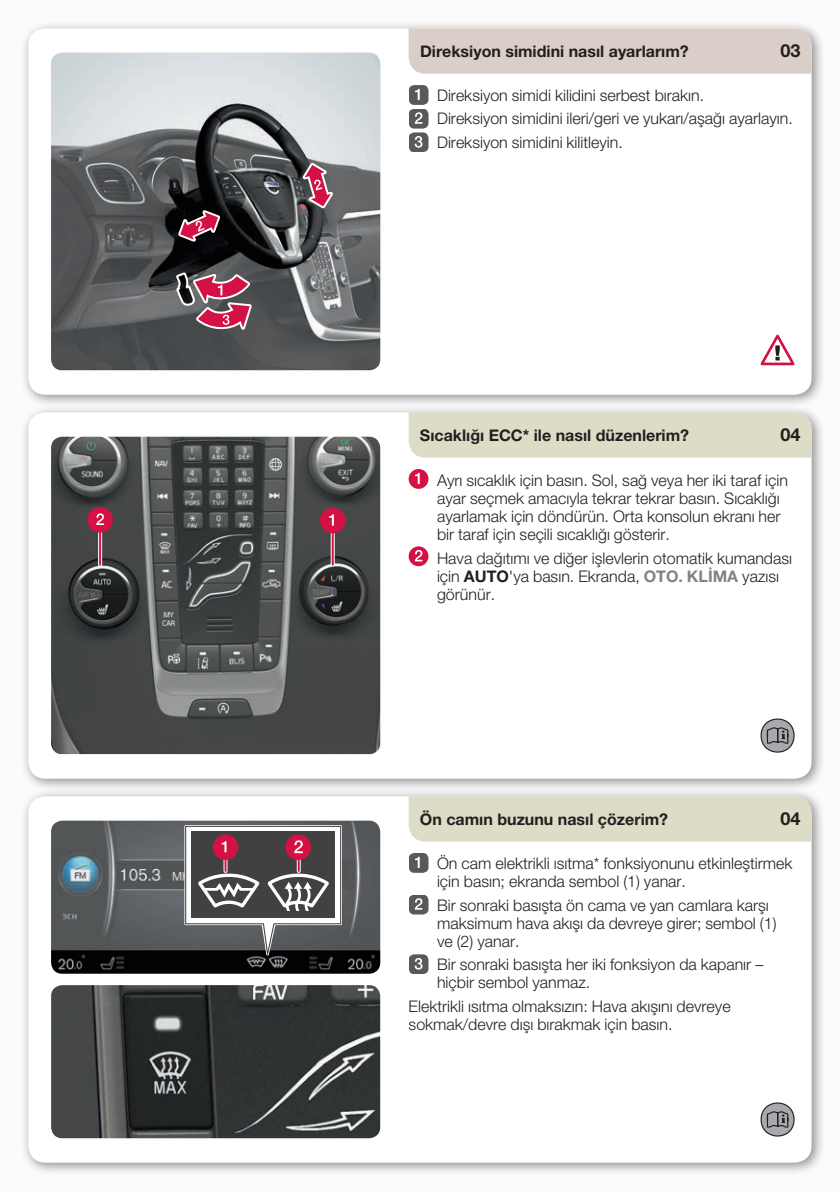
<style>
.page{position:relative;width:840px;height:1191px;background:#fff}
.page>*{position:absolute;margin:0;border:0;box-sizing:border-box;transform-origin:0 0}
.t1{font:700 18px "Helvetica Neue ECG";color:#231f20}
.t2{font:300 16px/18px "Helvetica Neue ECG";color:#231f20}
.t3{font:700 16px "Helvetica Neue ECG";color:#231f20}
.s1{font-weight:700}
.s2{font-weight:700;color:#808285}
</style>
<div class="page">
<div style="left:0;top:0;width:839px;height:1191px;background:#fbfbfc"></div>
<div style="left:20px;top:20px;width:805px;height:389px;background:#231f20;opacity:.5"></div>
<div style="left:28px;top:28px;width:783px;height:367px;background:#fff;border-radius:17px"></div>
<div style="left:20px;top:404px;width:805px;height:388px;background:#231f20;opacity:.5"></div>
<div style="left:28px;top:412px;width:783px;height:366px;background:#fff;border-radius:17px"></div>
<div style="left:20px;top:788px;width:805px;height:388px;background:#231f20;opacity:.5"></div>
<div style="left:28px;top:796px;width:783px;height:366px;background:#fff;border-radius:17px"></div>
<div style="left:408px;top:412px;width:403px;height:46px;background:#dddcc6"></div>
<img style="left:51px;top:437px;width:329px;height:317px">
<svg style="left:98px;top:532px;width:4px;height:32px"></svg>
<hr style="left:99px;top:520px;width:2px;height:44px;background:#d41145">
<div style="left:87px;top:507px;width:26px;height:25px;background:#d41145;border-radius:50%"></div>
<svg style="left:96px;top:513px;width:8px;height:12px"></svg>
<svg style="left:330px;top:533px;width:4px;height:31px"></svg>
<hr style="left:331px;top:520px;width:2px;height:44px;background:#d41145">
<div style="left:320px;top:508px;width:25px;height:25px;background:#d41145;border-radius:50%"></div>
<svg style="left:329px;top:514px;width:5px;height:11px"></svg>
<div style="left:408px;top:796px;width:403px;height:45px;background:#dddcc6"></div>
<img style="left:51px;top:985px;width:329px;height:153px">
<img style="left:51px;top:820px;width:329px;height:153px">
<svg style="left:183px;top:823px;width:160px;height:145px"></svg>
<img style="left:51px;top:53px;width:329px;height:317px">
<svg style="left:175px;top:205px;width:48px;height:42px;background:#522935"></svg>
<svg style="left:296px;top:159px;width:43px;height:53px;background:#87616c"></svg>
<svg style="left:176px;top:270px;width:79px;height:70px;background:#875967"></svg>
<div style="left:408px;top:28px;width:403px;height:46px;background:#dacfc8"></div>
<svg style="left:760px;top:718px;width:34px;height:34px"></svg>
<div style="left:408px;top:469px;width:20px;height:20px;background:#d41145;border-radius:50%"></div>
<svg style="left:415px;top:473px;width:4px;height:11px"></svg>
<svg style="left:408px;top:546px;width:20px;height:20px"></svg>
<svg style="left:414px;top:550px;width:8px;height:11px"></svg>
<svg style="left:409px;top:853px;width:19px;height:20px"></svg>
<svg style="left:409px;top:895px;width:19px;height:19px"></svg>
<svg style="left:409px;top:954px;width:19px;height:20px"></svg>
<svg style="left:760px;top:1102px;width:34px;height:34px"></svg>
<svg style="left:760px;top:334px;width:34px;height:31px"></svg>
<svg style="left:409px;top:85px;width:19px;height:67px"></svg>
<p class="t1" style="left:780px;top:40px;width:22px">03</p>
<p class="t2" style="left:437px;top:83px;width:357px;line-height:23.6px">Direksiyon simidi kilidini serbest bırakın.<br>Direksiyon simidini ileri/geri ve yukarı/aşağı ayarlayın.<br>Direksiyon simidini kilitleyin.</p>
<p class="t3" style="left:420px;top:41px;width:270px">Direksiyon simidini nasıl ayarlarım?</p>
<p class="t1" style="left:780px;top:423px;width:22px">04</p>
<p class="t3" style="left:420px;top:425px;width:270px">Sıcaklığı ECC* ile nasıl düzenlerim?</p>
<p class="t2" style="left:437px;top:471px;width:352px">Ayrı sıcaklık için basın. Sol, sağ veya her iki taraf için ayar seçmek amacıyla tekrar tekrar basın. Sıcaklığı ayarlamak için döndürün. Orta konsolun ekranı her bir taraf için seçili sıcaklığı gösterir.</p>
<p class="t2" style="left:437px;top:549px;width:356px">Hava dağıtımı ve diğer işlevlerin otomatik kumandası için <span class="s1">AUTO</span>'ya basın. Ekranda, <span class="s2">OTO. KLİMA</span> yazısı görünür.</p>
<p class="t3" style="left:420px;top:809px;width:249px">Ön camın buzunu nasıl çözerim?</p>
<p class="t1" style="left:780px;top:807px;width:22px">04</p>
<p class="t2" style="left:437px;top:854px;width:357px">Ön cam elektrikli ısıtma* fonksiyonunu etkinleştirmek için basın; ekranda sembol (1) yanar.</p>
<p class="t2" style="left:437px;top:896px;width:341px">Bir sonraki basışta ön cama ve yan camlara karşı maksimum hava akışı da devreye girer; sembol (1) ve (2) yanar.</p>
<p class="t2" style="left:437px;top:955px;width:327px">Bir sonraki basışta her iki fonksiyon da kapanır – hiçbir sembol yanmaz.</p>
<p class="t2" style="left:408px;top:997px;width:323px">Elektrikli ısıtma olmaksızın: Hava akışını devreye sokmak/devre dışı bırakmak için basın.</p>
</div>
